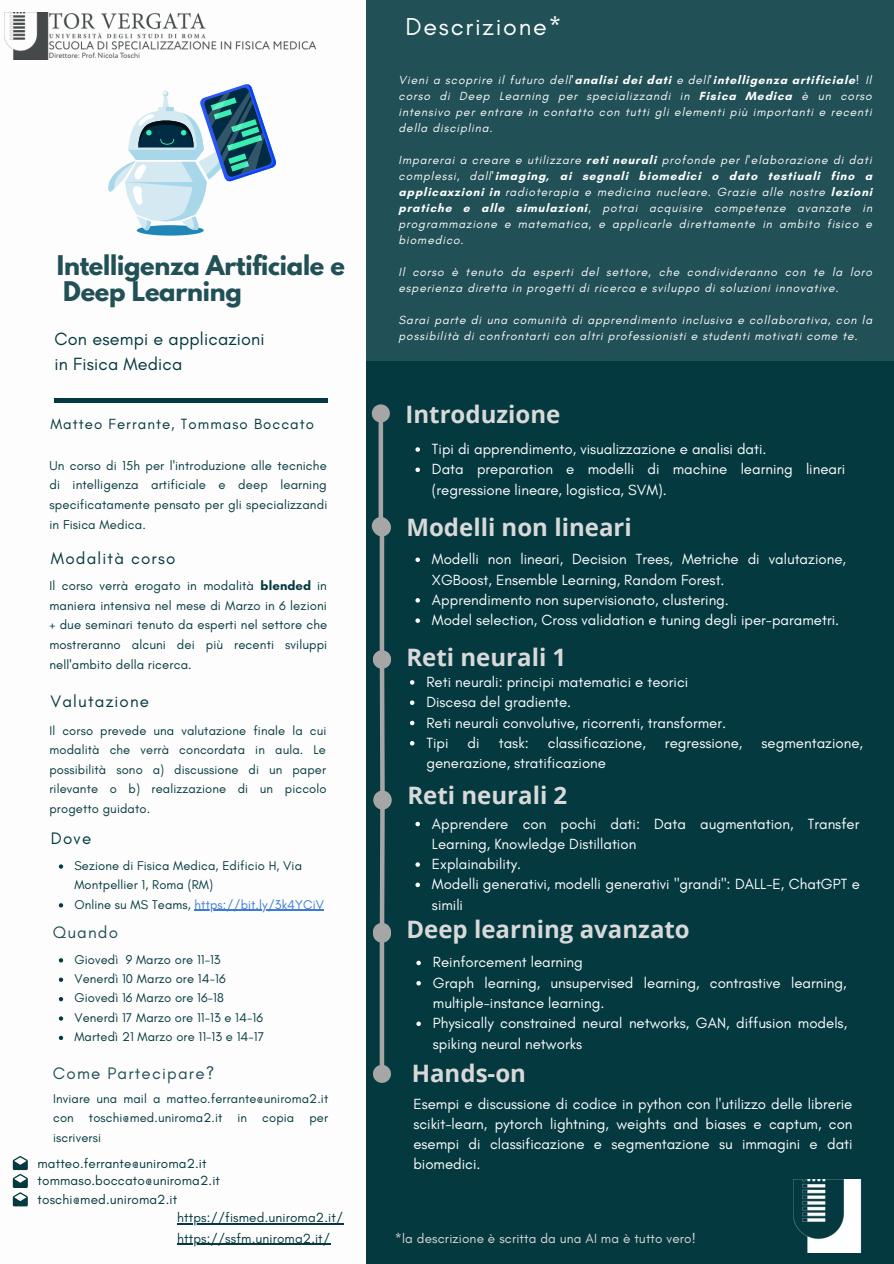
<style>
.page{position:relative;width:894px;height:1264px;background:#fff}
.page>*{position:absolute;margin:0;border:0;box-sizing:border-box;transform-origin:0 0}
.t1{font:25.05px "Glacial Indifference";letter-spacing:.07em;color:#fdfdfd}
.t2{font:700 24px "Open Sans";color:#d9d9d9}
.t3{font:700 24px/26px "League Spartan";letter-spacing:-.01em;color:#215056}
.t4{font:18px/24.8px "Glacial Indifference";letter-spacing:.01em;color:#04393f}
.t5{font:16.95px "Glacial Indifference";letter-spacing:.07em;color:#04393f}
.t6{font:16.95px "Glacial Indifference";letter-spacing:.07em;color:#215056}
.t7{font:15px/20.2px "Glacial Indifference";color:#fff}
.t8{font:15px "Glacial Indifference";letter-spacing:.07em;color:#04393f}
.t9{font:13.5px/18.1px "Glacial Indifference";letter-spacing:.01em;color:#04393f}
.t10{font:13.5px "Glacial Indifference";letter-spacing:.01em;color:#d9d9d9}
.t11{font:13.05px/19.6px "Glacial Indifference";letter-spacing:.01em;color:#04393f;text-align:justify}
.t12{font:12.9px/19.4px "Glacial Indifference";letter-spacing:.01em;color:#04393f;text-align:justify}
.t13{font:italic 12px/16px "Glacial Indifference";letter-spacing:.07em;color:#fdfdfd;text-align:justify}
.s1{font-weight:700}
.s2{color:#3d7bd7}
.s3{font-weight:700;font-style:normal}
</style>
<div class="page">
<div style="left:0;top:0;width:893px;height:1263px;background:#04393f"></div>
<div style="left:338px;top:0;width:555px;height:360px;background:#215056"></div>
<div style="left:0;top:0;width:365px;height:1263px;background:#fdfdfd"></div>
<div style="left:54px;top:398px;width:274px;height:5px;background:#04393f"></div>
<img style="left:793px;top:1179px;width:69px;height:73px">
<svg style="left:108px;top:84px;width:168px;height:151px"></svg>
<div style="left:378px;top:421px;width:5px;height:97px;background:#a6a6a6"></div>
<svg style="left:371px;top:404px;width:19px;height:21px"></svg>
<div style="left:379px;top:535px;width:5px;height:116px;background:#a6a6a6"></div>
<svg style="left:371px;top:514px;width:20px;height:25px"></svg>
<div style="left:379px;top:667px;width:5px;height:125px;background:#a6a6a6"></div>
<svg style="left:373px;top:647px;width:18px;height:25px"></svg>
<div style="left:379px;top:807px;width:5px;height:118px;background:#a6a6a6"></div>
<svg style="left:373px;top:787px;width:19px;height:25px"></svg>
<div style="left:379px;top:939px;width:5px;height:126px;background:#a6a6a6"></div>
<svg style="left:373px;top:1061px;width:18px;height:22px"></svg>
<svg style="left:373px;top:919px;width:18px;height:26px"></svg>
<img style="left:4px;top:12px;width:311px;height:47px">
<svg style="left:415px;top:447px;width:5px;height:5px"></svg>
<svg style="left:415px;top:467px;width:5px;height:5px"></svg>
<svg style="left:415px;top:557px;width:5px;height:5px"></svg>
<svg style="left:415px;top:598px;width:5px;height:4px"></svg>
<svg style="left:415px;top:618px;width:5px;height:5px"></svg>
<svg style="left:410px;top:680px;width:4px;height:4px"></svg>
<svg style="left:410px;top:700px;width:4px;height:5px"></svg>
<svg style="left:410px;top:720px;width:4px;height:5px"></svg>
<svg style="left:410px;top:741px;width:4px;height:4px"></svg>
<svg style="left:415px;top:821px;width:5px;height:5px"></svg>
<svg style="left:415px;top:862px;width:5px;height:4px"></svg>
<svg style="left:415px;top:882px;width:5px;height:5px"></svg>
<svg style="left:416px;top:960px;width:5px;height:5px"></svg>
<svg style="left:416px;top:981px;width:5px;height:4px"></svg>
<svg style="left:416px;top:1021px;width:5px;height:5px"></svg>
<svg style="left:59px;top:864px;width:4px;height:4px"></svg>
<svg style="left:59px;top:903px;width:4px;height:4px"></svg>
<hr style="left:194px;top:909px;width:130px;height:1px;background:#3d7bd7">
<svg style="left:13px;top:1155px;width:15px;height:51px"></svg>
<hr style="left:177px;top:1223px;width:166px;height:1px;background:#04393f">
<hr style="left:177px;top:1243px;width:153px;height:1px;background:#04393f">
<svg style="left:59px;top:958px;width:4px;height:4px"></svg>
<svg style="left:59px;top:977px;width:4px;height:4px"></svg>
<svg style="left:59px;top:997px;width:4px;height:4px"></svg>
<svg style="left:59px;top:1016px;width:4px;height:4px"></svg>
<svg style="left:59px;top:1035px;width:4px;height:5px"></svg>
<h2 class="t3" style="left:57px;top:255px;width:289px">Intelligenza Artificiale e<br>Deep Learning</h2>
<p class="t4" style="left:54px;top:326px;width:212px">Con esempi e applicazioni in Fisica Medica</p>
<p class="t8" style="left:50px;top:414px;width:265px">Matteo Ferrante, Tommaso Boccato</p>
<p class="t11" style="left:49px;top:455px;width:279px">Un corso di 15h per l'introduzione alle tecniche di intelligenza artificiale e deep learning specificatamente pensato per gli specializzandi in Fisica Medica.</p>
<p class="t5" style="left:51px;top:548px;width:126px">Modalità corso</p>
<p class="t11" style="left:49px;top:576px;width:279px">Il corso verrà erogato in modalità <span class="s1">blended</span> in maniera intensiva nel mese di Marzo in 6 lezioni + due seminari tenuto da esperti nel settore che mostreranno alcuni dei più recenti sviluppi nell'ambito della ricerca.</p>
<p class="t5" style="left:50px;top:691px;width:100px">Valutazione</p>
<p class="t12" style="left:49px;top:721px;width:278px">Il corso prevede una valutazione finale la cui modalità che verrà concordata in aula. Le possibilità sono a) discussione di un paper rilevante o b) realizzazione di un piccolo progetto guidato.</p>
<p class="t5" style="left:51px;top:828px;width:42px">Dove</p>
<p class="t12" style="left:74px;top:855px;width:251px;text-align:left">Sezione di Fisica Medica, Edificio H, Via<br>Montpellier 1, Roma (RM)<br>Online su MS Teams, <span class="s2">https://bit.ly/3k4YCiV</span></p>
<p class="t6" style="left:53px;top:921px;width:67px">Quando</p>
<p class="t12" style="left:74px;top:949px;width:191px;text-align:left">Giovedì 9 Marzo ore 11-13<br>Venerdì 10 Marzo ore 14-16<br>Giovedì 16 Marzo ore 16-18<br>Venerdì 17 Marzo ore 11-13 e 14-16<br>Martedì 21 Marzo ore 11-13 e 14-17</p>
<p class="t6" style="left:53px;top:1063px;width:163px">Come Partecipare?</p>
<p class="t12" style="left:53px;top:1088px;width:276px">Inviare una mail a matteo.ferrante@uniroma2.it con toschi@med.uniroma2.it in copia per iscriversi</p>
<p class="t9" style="left:37px;top:1153px;width:184px">matteo.ferrante@uniroma2.it tommaso.boccato@uniroma2.it toschi@med.uniroma2.it</p>
<p class="t9" style="left:177px;top:1207px;width:167px;line-height:20.2px">https://fismed.uniroma2.it/ https://ssfm.uniroma2.it/</p>
<h1 class="t1" style="left:405px;top:11px;width:158px">Descrizione*</h1>
<p class="t13" style="left:398px;top:72px;width:474px">Vieni a scoprire il futuro dell'<span class="s3">analisi dei dati</span> e dell'<span class="s3">intelligenza artificiale</span>! Il corso di Deep Learning per specializzandi in <span class="s3">Fisica Medica</span> è un corso intensivo per entrare in contatto con tutti gli elementi più importanti e recenti della disciplina.</p>
<p class="t13" style="left:398px;top:152px;width:475px">Imparerai a creare e utilizzare <span class="s3">reti neurali</span> profonde per l'elaborazione di dati complessi, dall'<span class="s3">imaging, ai segnali biomedici o dato testiuali fino a applicaxzioni in</span> radioterapia e medicina nucleare. Grazie alle nostre <span class="s3">lezioni pratiche e alle simulazioni</span>, potrai acquisire competenze avanzate in programmazione e matematica, e applicarle direttamente in ambito fisico e biomedico.</p>
<p class="t13" style="left:398px;top:264px;width:475px">Il corso è tenuto da esperti del settore, che condivideranno con te la loro esperienza diretta in progetti di ricerca e sviluppo di soluzioni innovative.</p>
<p class="t13" style="left:398px;top:312px;width:475px">Sarai parte di una comunità di apprendimento inclusiva e collaborativa, con la possibilità di confrontarti con altri professionisti e studenti motivati come te.</p>
<h2 class="t2" style="left:405px;top:397px;width:156px">Introduzione</h2>
<p class="t7" style="left:432px;top:438px;width:414px">Tipi di apprendimento, visualizzazione e analisi dati.<br>Data preparation e modelli di machine learning lineari (regressione lineare, logistica, SVM).</p>
<h2 class="t2" style="left:406px;top:510px;width:227px">Modelli non lineari</h2>
<p class="t7" style="left:432px;top:549px;width:415px">Modelli non lineari, Decision Trees, Metriche di valutazione, XGBoost, Ensemble Learning, Random Forest.<br>Apprendimento non supervisionato, clustering.<br>Model selection, Cross validation e tuning degli iper-parametri.</p>
<h2 class="t2" style="left:406px;top:640px;width:161px">Reti neurali 1</h2>
<p class="t7" style="left:426px;top:671px;width:301px">Reti neurali: principi matematici e teorici<br>Discesa del gradiente.<br>Reti neurali convolutive, ricorrenti, transformer.<br>Tipi</p>
<p class="t7" style="left:467px;top:732px;width:13px">di</p>
<p class="t7" style="left:498px;top:732px;width:31px">task:</p>
<p class="t7" style="left:547px;top:732px;width:99px">classificazione,</p>
<p class="t7" style="left:664px;top:732px;width:79px">regressione,</p>
<p class="t7" style="left:761px;top:732px;width:103px">segmentazione,</p>
<p class="t7" style="left:426px;top:752px;width:181px">generazione, stratificazione</p>
<h2 class="t2" style="left:407px;top:778px;width:161px">Reti neurali 2</h2>
<p class="t7" style="left:432px;top:813px;width:429px">Apprendere con pochi dati: Data augmentation, Transfer Learning, Knowledge Distillation<br>Explainability.<br>Modelli generativi, modelli generativi "grandi": DALL-E, ChatGPT e simili</p>
<h2 class="t2" style="left:406px;top:912px;width:285px">Deep learning avanzato</h2>
<p class="t7" style="left:433px;top:952px;width:415px">Reinforcement learning<br>Graph learning, unsupervised learning, contrastive learning, multiple-instance learning.<br>Physically constrained neural networks, GAN, diffusion models, spiking neural networks</p>
<h2 class="t2" style="left:411px;top:1056px;width:116px">Hands-on</h2>
<p class="t7" style="left:413px;top:1093px;width:440px;text-align:justify">Esempi e discussione di codice in python con l'utilizzo delle librerie scikit-learn, pytorch lightning, weights and biases e captum, con esempi di classificazione e segmentazione su immagini e dati biomedici.</p>
<p class="t10" style="left:395px;top:1229px;width:302px">*la descrizione è scritta da una AI ma è tutto vero!</p>
</div>
